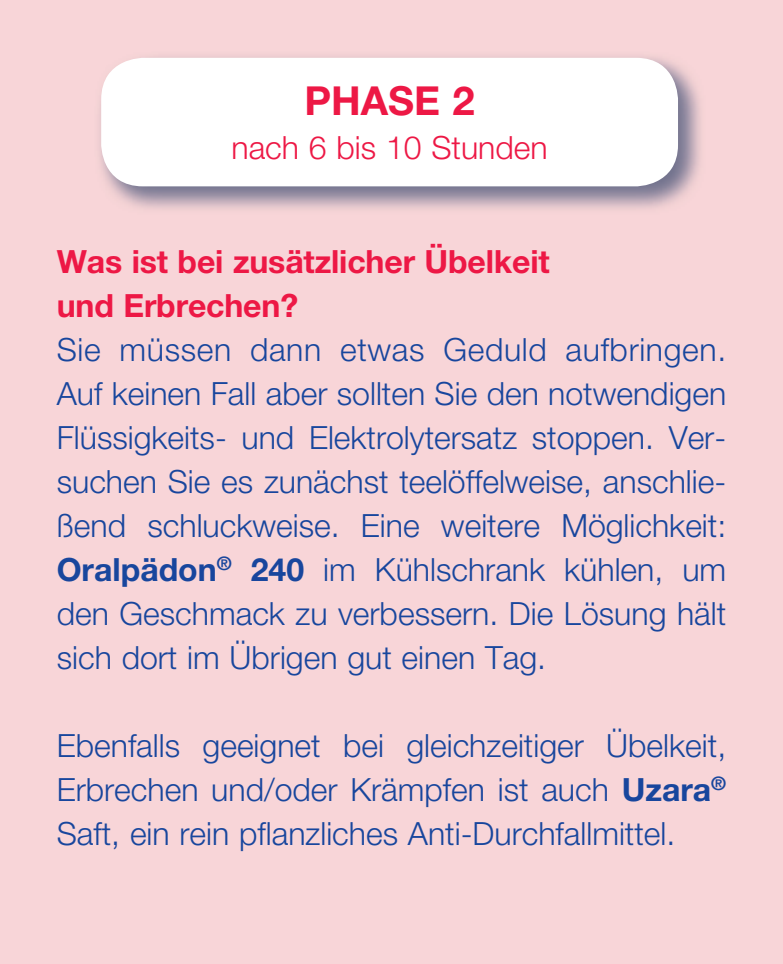
<style>
.page{position:relative;width:783px;height:964px;background:#fff}
.page>*{position:absolute;margin:0;border:0;box-sizing:border-box;transform-origin:0 0}
.t1{font:700 40px "Helvetica Neue LT Std";color:#ed1845}
.t2{font:300 32px/44px "Helvetica Neue LT Std";color:#18469d;text-align:justify}
.t3{font:700 32px/44px "Helvetica Neue LT Std";letter-spacing:-.005em;color:#ed1845}
.t4{font:300 32px "Helvetica Neue LT Std";color:#ed1845}
.s1{font-weight:700}
</style>
<div class="page">
<div style="left:0;top:0;width:782px;height:964px;background:#f8d5d8"></div>
<img style="left:95px;top:51px;width:629px;height:183px">
<svg style="left:101px;top:58px;width:576px;height:128px"></svg>
<p class="t1" style="left:304px;top:86px;width:172px">PHASE 2</p>
<p class="t4" style="left:231px;top:136px;width:317px">nach 6 bis 10 Stunden</p>
<p class="t3" style="left:57px;top:242px;width:494px">Was ist bei zusätzlicher Übelkeit und Erbrechen?</p>
<p class="t2" style="left:57px;top:330px;width:670px">Sie müs sen dann etwas Geduld auf brin gen.<br>Auf kei nen Fall aber soll ten Sie den not wen di gen Flüs sig keits- und Elekt ro lyt ersatz stop pen. Ver&shy;su chen Sie es zunächst tee löf fel weise, anschlie&shy;ßend schluck weise. Eine wei tere Mög lich keit:<br><span class="s1">Oral pä don</span><sup>®</sup> <span class="s1">240</span> im Kühl schrank küh len, um den Geschmack zu ver bes sern. Die Lösung hält sich dort im Übri gen gut einen Tag.</p>
<p class="t2" style="left:57px;top:726px;width:670px">Eben falls geeig net bei gleich zei ti ger Übel keit, Erbre chen und/oder Krämp fen ist auch <span class="s1">Uzara</span><sup>® </sup>Saft, ein rein pflanz li ches Anti-Durch fall mit tel.</p>
</div>
